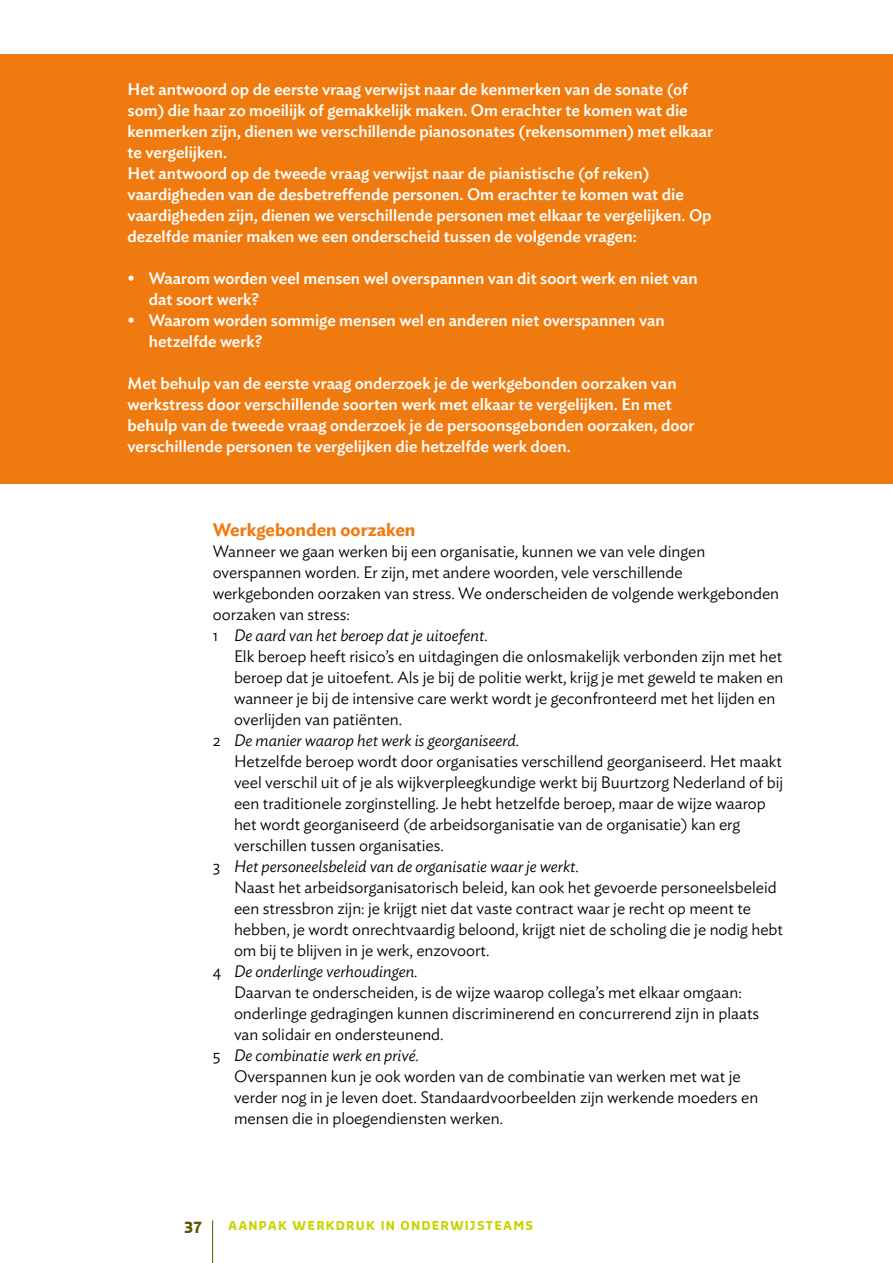
<style>
.page{position:relative;width:893px;height:1263px;background:#fff}
.page>*{position:absolute;margin:0;border:0;box-sizing:border-box;transform-origin:0 0}
.t1{font:600 18px "Ideal Sans";color:#ef7b10}
.t2{font:300 16.5px/21px "Ideal Sans";color:#000}
.t3{font:500 16.5px/21px "Ideal Sans";color:#fff}
.t4{font:italic 300 16.5px "Ideal Sans";color:#000}
.t5{font:700 15px "Sansa Pro";color:#595403}
.t6{font:700 12px "Sansa Pro";letter-spacing:.1em;color:#c8d300}
.s1{font-style:italic}
.s2{font-style:normal}
</style>
<div class="page">
<div style="left:0;top:54px;width:893px;height:429px;background:#ef7b10"></div>
<hr style="left:212px;top:1220px;width:1px;height:43px;background:#595403">
<p class="t3" style="left:128px;top:77px;width:587px">Het antwoord op de eerste vraag verwijst naar de kenmerken van de sonate (of som) die haar zo moeilijk of gemakkelijk maken. Om erachter te komen wat die kenmerken zijn, dienen we verschillende pianosonates (rekensommen) met elkaar te vergelijken.<br>Het antwoord op de tweede vraag verwijst naar de pianistische (of reken) vaardigheden van de desbetreffende personen. Om erachter te komen wat die vaardigheden zijn, dienen we verschillende personen met elkaar te vergelijken. Op dezelfde manier maken we een onderscheid tussen de volgende vragen:</p>
<p class="t3" style="left:149px;top:266px;width:550px;text-indent:-21px">• Waarom worden veel mensen wel overspannen van dit soort werk en niet van dat soort werk?</p>
<p class="t3" style="left:149px;top:308px;width:517px;text-indent:-21px">• Waarom worden sommige mensen wel en anderen niet overspannen van hetzelfde werk?</p>
<p class="t3" style="left:128px;top:371px;width:568px">Met behulp van de eerste vraag onderzoek je de werkgebonden oorzaken van werkstress door verschillende soorten werk met elkaar te vergelijken. En met behulp van de tweede vraag onderzoek je de persoonsgebonden oorzaken, door verschillende personen te vergelijken die hetzelfde werk doen.</p>
<p class="t1" style="left:213px;top:515px;width:204px">Werkgebonden oorzaken</p>
<p class="t2" style="left:213px;top:539px;width:568px">Wanneer we gaan werken bij een organisatie, kunnen we van vele dingen overspannen worden. Er zijn, met andere woorden, vele verschillende werkgebonden oorzaken van stress. We onderscheiden de volgende werkgebonden oorzaken van stress:<br>1 <span class="s1">De aard van het beroep dat je uitoefent.</span></p>
<p class="t2" style="left:234px;top:644px;width:550px">Elk beroep heeft risico’s en uitdagingen die onlosmakelijk verbonden zijn met het</p>
<p class="t2" style="left:234px;top:665px;width:551px">beroep dat je uitoefent. Als je bij de politie werkt, krijg je met geweld te maken en</p>
<p class="t2" style="left:234px;top:686px;width:543px">wanneer je bij de intensive care werkt wordt je geconfronteerd met het lijden en</p>
<p class="t2" style="left:234px;top:707px;width:170px">overlijden van patiënten.</p>
<p class="t4" style="left:213px;top:727px;width:308px"><span class="s2">2</span> De manier waarop het werk is georganiseerd.</p>
<p class="t2" style="left:234px;top:749px;width:550px">Hetzelfde beroep wordt door organisaties verschillend georganiseerd. Het maakt</p>
<p class="t2" style="left:234px;top:770px;width:551px">veel verschil uit of je als wijkverpleegkundige werkt bij Buurtzorg Nederland of bij</p>
<p class="t2" style="left:234px;top:791px;width:533px">een traditionele zorginstelling. Je hebt hetzelfde beroep, maar de wijze waarop</p>
<p class="t2" style="left:234px;top:812px;width:508px">het wordt georganiseerd (de arbeidsorganisatie van de organisatie) kan erg</p>
<p class="t2" style="left:234px;top:833px;width:211px">verschillen tussen organisaties.</p>
<p class="t4" style="left:213px;top:853px;width:368px"><span class="s2">3</span> Het personeelsbeleid van de organisatie waar je werkt.</p>
<p class="t2" style="left:234px;top:875px;width:544px">Naast het arbeidsorganisatorisch beleid, kan ook het gevoerde personeelsbeleid</p>
<p class="t2" style="left:234px;top:896px;width:519px">een stressbron zijn: je krijgt niet dat vaste contract waar je recht op meent te</p>
<p class="t2" style="left:234px;top:917px;width:551px">hebben, je wordt onrechtvaardig beloond, krijgt niet de scholing die je nodig hebt</p>
<p class="t2" style="left:234px;top:938px;width:257px">om bij te blijven in je werk, enzovoort.</p>
<p class="t4" style="left:213px;top:958px;width:206px"><span class="s2">4</span> De onderlinge verhoudingen.</p>
<p class="t2" style="left:234px;top:980px;width:509px">Daarvan te onderscheiden, is de wijze waarop collega’s met elkaar omgaan:</p>
<p class="t2" style="left:234px;top:1001px;width:527px">onderlinge gedragingen kunnen discriminerend en concurrerend zijn in plaats</p>
<p class="t2" style="left:234px;top:1022px;width:211px">van solidair en ondersteunend.</p>
<p class="t4" style="left:213px;top:1042px;width:208px"><span class="s2">5</span> De combinatie werk en privé.</p>
<p class="t2" style="left:234px;top:1064px;width:508px">Overspannen kun je ook worden van de combinatie van werken met wat je</p>
<p class="t2" style="left:234px;top:1085px;width:526px">verder nog in je leven doet. Standaardvoorbeelden zijn werkende moeders en</p>
<p class="t2" style="left:234px;top:1106px;width:271px">mensen die in ploegendiensten werken.</p>
<p class="t5" style="left:184px;top:1217px;width:20px">37</p>
<p class="t6" style="left:228px;top:1218px;width:307px">AANPAK WERKDRUK IN ONDERWIJSTEAMS</p>
</div>
